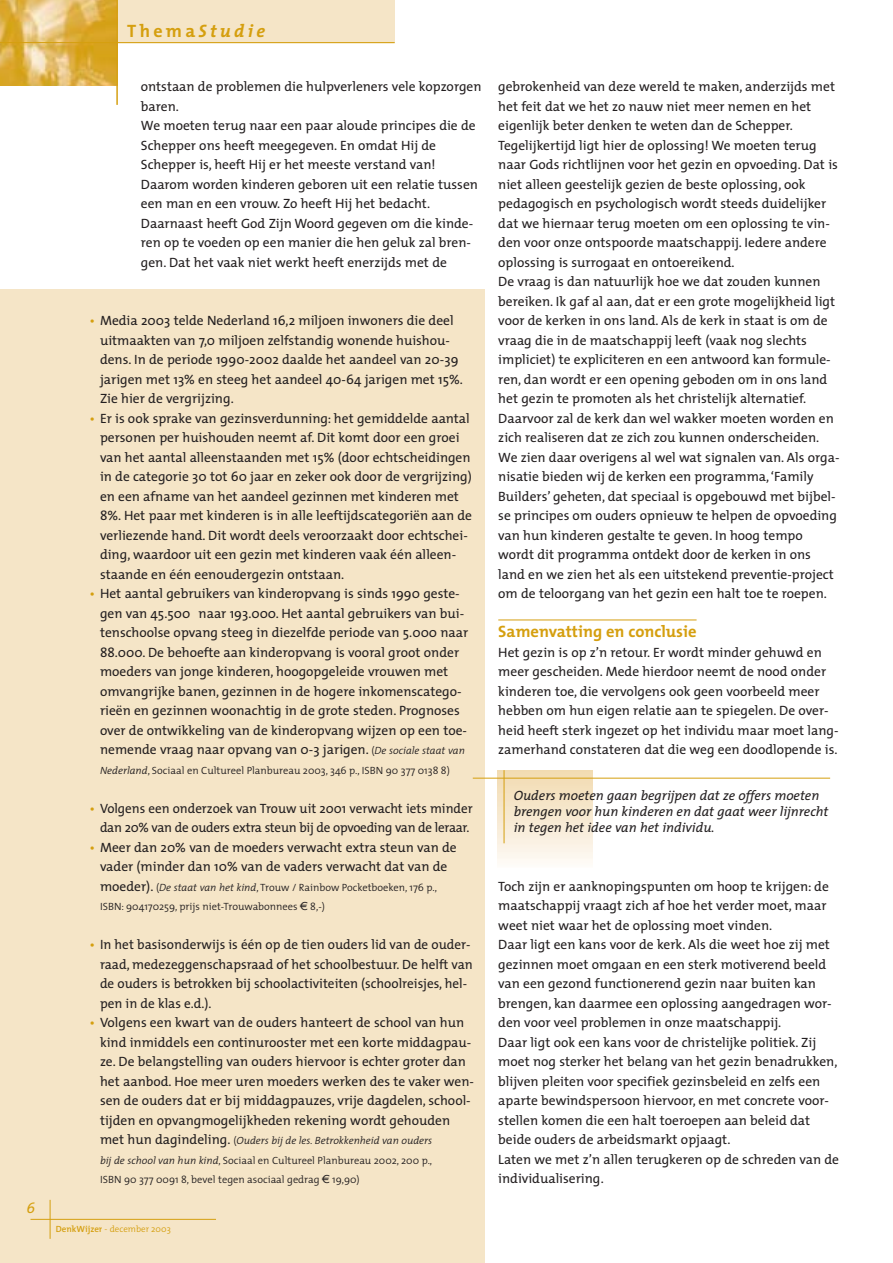
<style>
.page{position:relative;width:893px;height:1263px;background:#fff}
.page>*{position:absolute;margin:0;border:0;box-sizing:border-box;transform-origin:0 0}
.t1{font:700 18px "The Mix";letter-spacing:.18em;color:#d59f0f}
.t2{font:italic 700 18px "The Mix";letter-spacing:.18em;color:#d59f0f}
.t3{font:700 16.5px "The Mix";color:#d59f0f}
.t4{font:italic 15px "The Mix";color:#d59f0f}
.t5{font:13.5px/19.5px "The Mix";color:#231f20}
.t6{font:italic 13.5px/16.2px "The Mix";color:#231f20}
.t7{font:13.5px/19.5px "The Mix";letter-spacing:-.02em;color:#231f20;text-align:center}
.t8{font:300 10.5px/19.5px "The Mix";color:#231f20}
.t9{font:300 9px "The Mix";color:#d59f0f}
.s1{font-style:normal}
.s2{color:#d59f0f}
.s3{font-weight:300;font-size:10.5px}
.s4{font-weight:300;font-style:italic;font-size:10.5px}
.s5{font-style:italic}
.s6{font-weight:400;font-size:13.5px}
.s7{font-family:"Linotype Euro Font Rto S";font-weight:400}
.s8{font-weight:600}
</style>
<div class="page">
<div style="left:0;top:290px;width:484px;height:973px;background:#f5e5c7"></div>
<div style="left:109px;top:0;width:285px;height:43px;background:#f5e5c7"></div>
<img style="left:0;top:0;width:117px;height:85px">
<hr style="left:0;top:42px;width:394px;height:1px;background:#d59f0f">
<hr style="left:117px;top:0;width:1px;height:105px;background:#d59f0f">
<hr style="left:50px;top:1200px;width:1px;height:39px;background:#d59f0f">
<hr style="left:30px;top:1219px;width:186px;height:1px;background:#d59f0f">
<hr style="left:498px;top:620px;width:198px;height:1px;background:#d59f0f">
<div style="left:497px;top:770px;width:95px;height:97px;background:linear-gradient(to bottom,#f1dab0,#fdfaf6)"></div>
<hr style="left:473px;top:778px;width:357px;height:1px;background:#d59f0f">
<hr style="left:503px;top:770px;width:1px;height:73px;background:#d59f0f">
<p class="t4" style="left:27px;top:1202px;width:10px">6</p>
<h1 class="t2" style="left:127px;top:24px;width:139px"><span class="s1">Thema</span>Studie</h1>
<h1 class="t1" style="left:127px;top:24px;width:155px">Rubrieksnaam</h1>
<p class="t5" style="left:141px;top:78px;width:342px">ontstaan de problemen die hulpverleners vele kopzorgen baren.<br>We moeten terug naar een paar aloude principes die de Schepper ons heeft meegegeven. En omdat Hij de Schepper is, heeft Hij er het meeste verstand van!<br>Daarom worden kinderen geboren uit een relatie tussen een man en een vrouw. Zo heeft Hij het bedacht.<br>Daarnaast heeft God Zijn Woord gegeven om die kinde&shy;ren op te voeden op een manier die hen geluk zal bren&shy;gen. Dat het vaak niet werkt heeft enerzijds met de</p>
<p class="t5" style="left:498px;top:78px;width:343px">gebrokenheid van deze wereld te maken, anderzijds met het feit dat we het zo nauw niet meer nemen en het eigenlijk beter denken te weten dan de Schepper.<br>Tegelijkertijd ligt hier de oplossing! We moeten terug naar Gods richtlijnen voor het gezin en opvoeding. Dat is niet alleen geestelijk gezien de beste oplossing, ook pedagogisch en psychologisch wordt steeds duidelijker dat we hiernaar terug moeten om een oplossing te vin&shy;den voor onze ontspoorde maatschappij. Iedere andere oplossing is surrogaat en ontoereikend.<br>De vraag is dan natuurlijk hoe we dat zouden kunnen bereiken. Ik gaf al aan, dat er een grote mogelijkheid ligt voor de kerken in ons land. Als de kerk in staat is om de vraag die in de maatschappij leeft (vaak nog slechts impliciet) te expliciteren en een antwoord kan formule&shy;ren, dan wordt er een opening geboden om in ons land het gezin te promoten als het christelijk alternatief.<br>Daarvoor zal de kerk dan wel wakker moeten worden en zich realiseren dat ze zich zou kunnen onderscheiden.<br>We zien daar overigens al wel wat signalen van. Als orga&shy;nisatie bieden wij de kerken een programma, ‘Family Builders’ geheten, dat speciaal is opgebouwd met bijbel&shy;se principes om ouders opnieuw te helpen de opvoeding van hun kinderen gestalte te geven. In hoog tempo wordt dit programma ontdekt door de kerken in ons land en we zien het als een uitstekend preventie-project om de teloorgang van het gezin een halt toe te roepen.</p>
<p class="t3" style="left:498px;top:626px;width:200px">Samenvatting en conclusie</p>
<p class="t5" style="left:498px;top:644px;width:341px">Het gezin is op z’n retour. Er wordt minder gehuwd en meer gescheiden. Mede hierdoor neemt de nood onder kinderen toe, die vervolgens ook geen voorbeeld meer hebben om hun eigen relatie aan te spiegelen. De over&shy;heid heeft sterk ingezet op het individu maar moet lang&shy;zamerhand constateren dat die weg een doodlopende is.</p>
<p class="t5" style="left:100px;top:312px;width:364px;text-indent:-11px"><span class="s2">•</span> Media 2003 telde Nederland 16,2 miljoen inwoners die deel uitmaakten van 7,0 miljoen zelfstandig wonende huishou&shy;dens. In de periode 1990-2002 daalde het aandeel van 20-39 jarigen met 13% en steeg het aandeel 40-64 jarigen met 15%.<br>Zie hier de vergrijzing.</p>
<p class="t5" style="left:100px;top:410px;width:373px;text-indent:-11px"><span class="s2">•</span> Er is ook sprake van gezinsverdunning: het gemiddelde aantal personen per huishouden neemt af. Dit komt door een groei van het aantal alleenstaanden met 15% (door echtscheidingen in de categorie 30 tot 60 jaar en zeker ook door de vergrijzing) en een afname van het aandeel gezinnen met kinderen met 8%. Het paar met kinderen is in alle leeftijdscategoriën aan de verliezende hand. Dit wordt deels veroorzaakt door echtschei&shy;ding, waardoor uit een gezin met kinderen vaak één alleen&shy;staande en één eenoudergezin ontstaan.</p>
<p class="t5" style="left:100px;top:585px;width:370px;text-indent:-11px"><span class="s2">•</span> Het aantal gebruikers van kinderopvang is sinds 1990 geste&shy;gen van 45.500 naar 193.000. Het aantal gebruikers van bui&shy;tenschoolse opvang steeg in diezelfde periode van 5.000 naar 88.000. De behoefte aan kinderopvang is vooral groot onder moeders van jonge kinderen, hoogopgeleide vrouwen met omvangrijke banen, gezinnen in de hogere inkomenscatego&shy;rieën en gezinnen woonachtig in de grote steden. Prognoses over de ontwikkeling van de kinderopvang wijzen op een toe&shy;nemende vraag naar opvang van 0-3 jarigen. <span class="s3">(</span><span class="s4">De sociale staat van</span></p>
<p class="t8" style="left:100px;top:762px;width:351px"><span class="s5">Nederland</span>, Sociaal en Cultureel Planbureau 2003, 346 p., ISBN 90 377 0138 8)</p>
<p class="t7" style="left:89px;top:800px;width:385px"><span class="s2">•</span> Volgens een onderzoek van Trouw uit 2001 verwacht iets minder dan 20% van de ouders extra steun bij de opvoeding van de leraar.</p>
<p class="t5" style="left:89px;top:839px;width:368px;text-align:center"><span class="s2">•</span> Meer dan 20% van de moeders verwacht extra steun van de vader (minder dan 10% van de vaders verwacht dat van de</p>
<p class="t8" style="left:100px;top:879px;width:338px"><span class="s6">moeder).</span> (<span class="s5">De staat van het kind</span>, Trouw / Rainbow Pocketboeken, 176 p.,<br>ISBN: 904170259, prijs niet-Trouwabonnees <span class="s7">e</span> 8,-)</p>
<p class="t5" style="left:100px;top:936px;width:374px;text-indent:-11px"><span class="s2">•</span> In het basisonderwijs is één op de tien ouders lid van de ouder&shy;raad, medezeggenschapsraad of het schoolbestuur. De helft van de ouders is betrokken bij schoolactiviteiten (schoolreisjes, hel&shy;pen in de klas e.d.).</p>
<p class="t5" style="left:100px;top:1014px;width:375px;text-indent:-11px"><span class="s2">•</span> Volgens een kwart van de ouders hanteert de school van hun kind inmiddels een continurooster met een korte middagpau&shy;ze. De belangstelling van ouders hiervoor is echter groter dan het aanbod. Hoe meer uren moeders werken des te vaker wen&shy;sen de ouders dat er bij middagpauzes, vrije dagdelen, school&shy;tijden en opvangmogelijkheden rekening wordt gehouden</p>
<p class="t8" style="left:100px;top:1132px;width:334px;text-align:justify"><span class="s6">met hun dagindeling.</span> (<span class="s5">Ouders bij de les. Betrokkenheid van ouders bij de school van hun kind</span>, Sociaal en Cultureel Planbureau 2002, 200 p., ISBN 90 377 0091 8, bevel tegen asociaal gedrag <span class="s7">e</span> 19,90)</p>
<p class="t6" style="left:513px;top:788px;width:316px">Ouders moeten gaan begrijpen dat ze offers moeten brengen voor hun kinderen en dat gaat weer lijnrecht in tegen het idee van het individu.</p>
<p class="t5" style="left:498px;top:878px;width:342px">Toch zijn er aanknopingspunten om hoop te krijgen: de maatschappij vraagt zich af hoe het verder moet, maar weet niet waar het de oplossing moet vinden.<br>Daar ligt een kans voor de kerk. Als die weet hoe zij met gezinnen moet omgaan en een sterk motiverend beeld van een gezond functionerend gezin naar buiten kan brengen, kan daarmee een oplossing aangedragen wor&shy;den voor veel problemen in onze maatschappij.<br>Daar ligt ook een kans voor de christelijke politiek. Zij moet nog sterker het belang van het gezin benadrukken, blijven pleiten voor specifiek gezinsbeleid en zelfs een aparte bewindspersoon hiervoor, en met concrete voor&shy;stellen komen die een halt toeroepen aan beleid dat beide ouders de arbeidsmarkt opjaagt.<br>Laten we met z’n allen terugkeren op de schreden van de individualisering.</p>
<p class="t9" style="left:56px;top:1226px;width:116px"><span class="s8">DenkWijzer</span> - december 2003</p>
</div>
